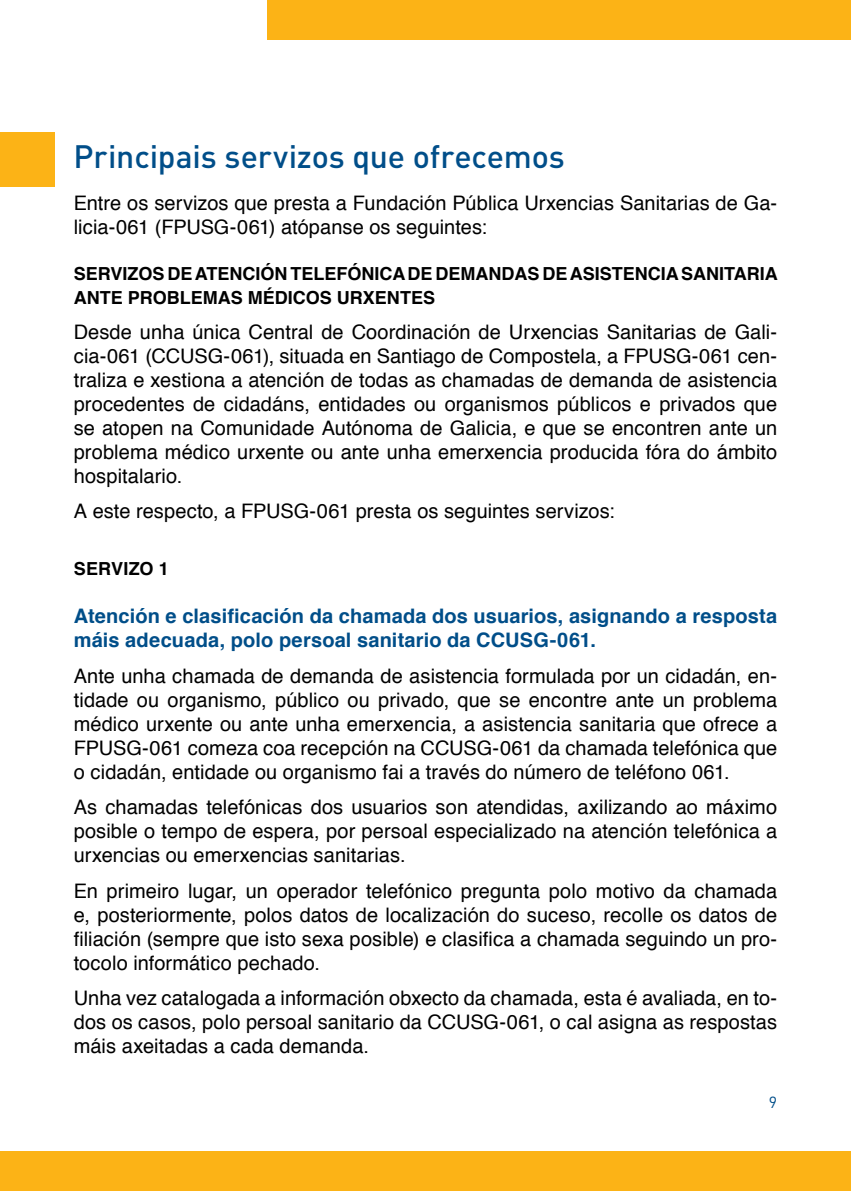
<style>
.page{position:relative;width:851px;height:1191px;background:#fff}
.page>*{position:absolute;margin:0;border:0;box-sizing:border-box;transform-origin:0 0}
.t1{font:500 32px "DIN";letter-spacing:-.005em;color:#004e89}
.t2{font:20px/24px "Helvetica";letter-spacing:.005em;color:#000;text-align:justify}
.t3{font:700 20px/24px "Helvetica";letter-spacing:.005em;color:#004e89}
.t4{font:700 18px/24px "Helvetica";color:#000}
.t5{font:16px "DIN";color:#004e89}
</style>
<div class="page">
<div style="left:0;top:1151px;width:850px;height:40px;background:#fcb316"></div>
<div style="left:0;top:132px;width:55px;height:55px;background:#fcb316"></div>
<div style="left:267px;top:0;width:583px;height:40px;background:#fcb316"></div>
<h1 class="t1" style="left:73px;top:136px;width:493px">Principais servizos que ofrecemos</h1>
<p class="t2" style="left:74px;top:192px;width:705px">Entre os servizos que presta a Fundación Pública Urxencias Sanitarias de Ga&shy;licia-061 (FPUSG-061) atópanse os seguintes:</p>
<p class="t4" style="left:74px;top:261px;width:705px">SERVIZOS DE ATENCIÓN TELEFÓNICA DE DEMANDAS DE ASISTENCIA SANITARIA<br>ANTE PROBLEMAS MÉDICOS URXENTES</p>
<p class="t2" style="left:74px;top:320px;width:705px">Desde unha única Central de Coordinación de Urxencias Sanitarias de Gali&shy;cia-061 (CCUSG-061), situada en Santiago de Compostela, a FPUSG-061 cen&shy;traliza e xestiona a atención de todas as chamadas de demanda de asistencia procedentes de cidadáns, entidades ou organismos públicos e privados que se atopen na Comunidade Autónoma de Galicia, e que se encontren ante un problema médico urxente ou ante unha emerxencia producida fóra do ámbito hospitalario.</p>
<p class="t2" style="left:74px;top:500px;width:542px">A este respecto, a FPUSG-061 presta os seguintes servizos:</p>
<p class="t4" style="left:74px;top:557px;width:96px">SERVIZO 1</p>
<p class="t3" style="left:74px;top:604px;width:704px">Atención e clasificación da chamada dos usuarios, asignando a resposta máis adecuada, polo persoal sanitario da CCUSG-061.</p>
<p class="t2" style="left:74px;top:664px;width:705px">Ante unha chamada de demanda de asistencia formulada por un cidadán, en&shy;tidade ou organismo, público ou privado, que se encontre ante un problema médico urxente ou ante unha emerxencia, a asistencia sanitaria que ofrece a FPUSG-061 comeza coa recepción na CCUSG-061 da chamada telefónica que o cidadán, entidade ou organismo fai a través do número de teléfono 061.</p>
<p class="t2" style="left:74px;top:795px;width:704px">As chamadas telefónicas dos usuarios son atendidas, axilizando ao máximo posible o tempo de espera, por persoal especializado na atención telefónica a urxencias ou emerxencias sanitarias.</p>
<p class="t2" style="left:74px;top:879px;width:705px">En primeiro lugar, un operador telefónico pregunta polo motivo da chamada e, posteriormente, polos datos de localización do suceso, recolle os datos de filiación (sempre que isto sexa posible) e clasifica a chamada seguindo un pro&shy;tocolo informático pechado.</p>
<p class="t2" style="left:74px;top:986px;width:705px">Unha vez catalogada a información obxecto da chamada, esta é avaliada, en to&shy;dos os casos, polo persoal sanitario da CCUSG-061, o cal asigna as respostas máis axeitadas a cada demanda.</p>
<p class="t5" style="left:768px;top:1092px;width:10px">9</p>
</div>
